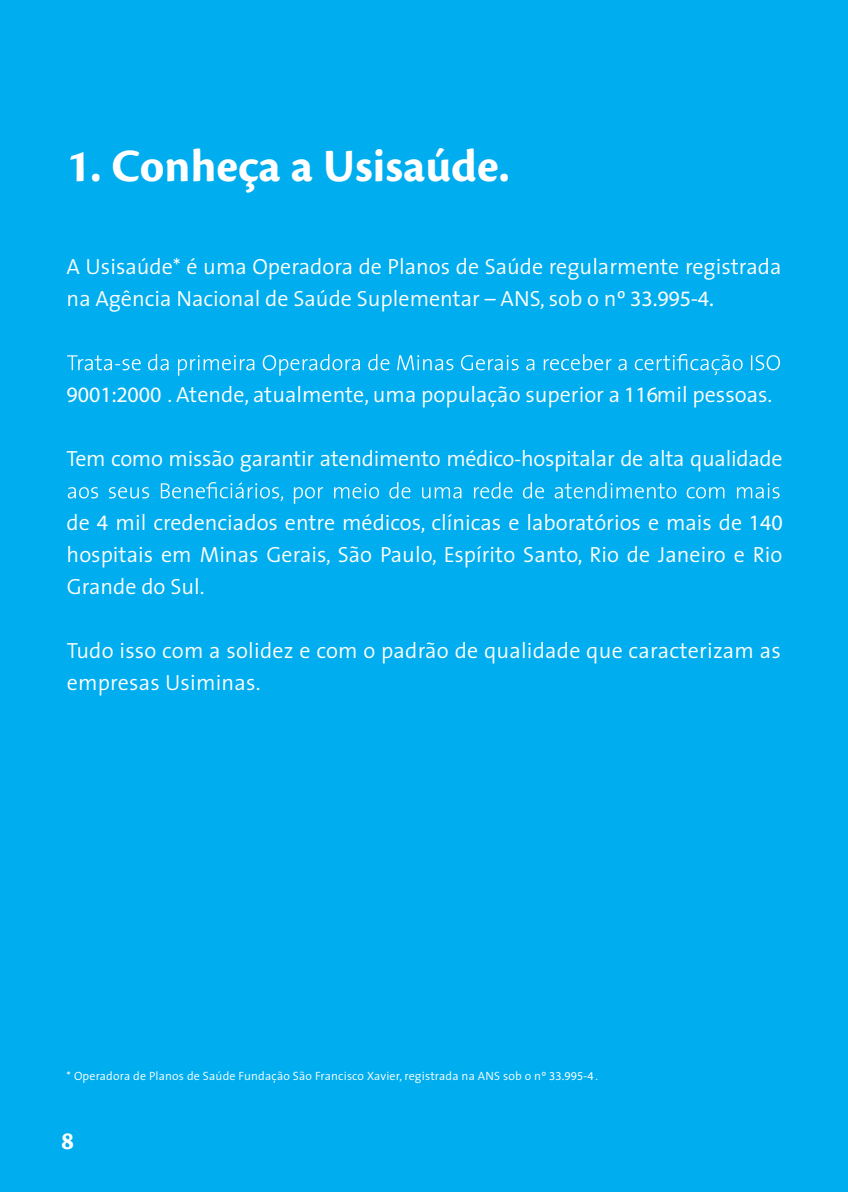
<style>
.page{position:relative;width:848px;height:1192px;background:#fff}
.page>*{position:absolute;margin:0;border:0;box-sizing:border-box;transform-origin:0 0}
.t1{font:700 48px "Cronos Pro";color:#fff}
.TEXTO{font:700 26px "Cronos Pro";color:#fff}
.t2{font:22px/32px "The Sans Semi Light Plain";color:#fff}
.t3{font:12px "The Sans Semi Light Plain";letter-spacing:.015em;color:#fff}
.s1{font-family:"Myriad Pro"}
</style>
<div class="page">
<div style="left:0;top:0;width:848px;height:1191px;background:#00aeef"></div>
<svg style="left:67px;top:354px;width:713px;height:22px"></svg>
<svg style="left:68px;top:482px;width:712px;height:22px"></svg>
<p class="t1" style="left:67px;top:139px;width:444px">1. Conheça a Usisaúde.</p>
<p class="t2" style="left:67px;top:250px;width:716px">A Usisaúde* é uma Operadora de Planos de Saúde regularmente registrada na Agência Nacional de Saúde Suplementar – ANS, sob o nº <span class="s1">33.995-4.</span></p>
<p class="t2" style="left:67px;top:378px;width:707px"><span class="s1">9001:2000</span> . Atende, atualmente, uma população superior a <span class="s1">116</span> mil pessoas.</p>
<p class="t2" style="left:67px;top:442px;width:717px">Tem como missão garantir atendimento médico-hospitalar de alta qualidade</p>
<p class="t2" style="left:67px;top:506px;width:717px;text-align:justify">de <span class="s1">4</span> mil credenciados entre médicos, clínicas e laboratórios e mais de <span class="s1">140 </span>hospitais em Minas Gerais, São Paulo, Espírito Santo, Rio de Janeiro e Rio Grande do Sul.</p>
<p class="t2" style="left:67px;top:634px;width:716px">Tudo isso com a solidez e com o padrão de qualidade que caracterizam as empresas Usiminas.</p>
<p class="t3" style="left:67px;top:1065px;width:533px">* Operadora de Planos de Saúde Fundação São Francisco Xavier, registrada na ANS sob o nº <span class="s1">33.995-4</span> .</p>
<p class="TEXTO" style="left:61px;top:1125px;width:14px">8</p>
</div>
